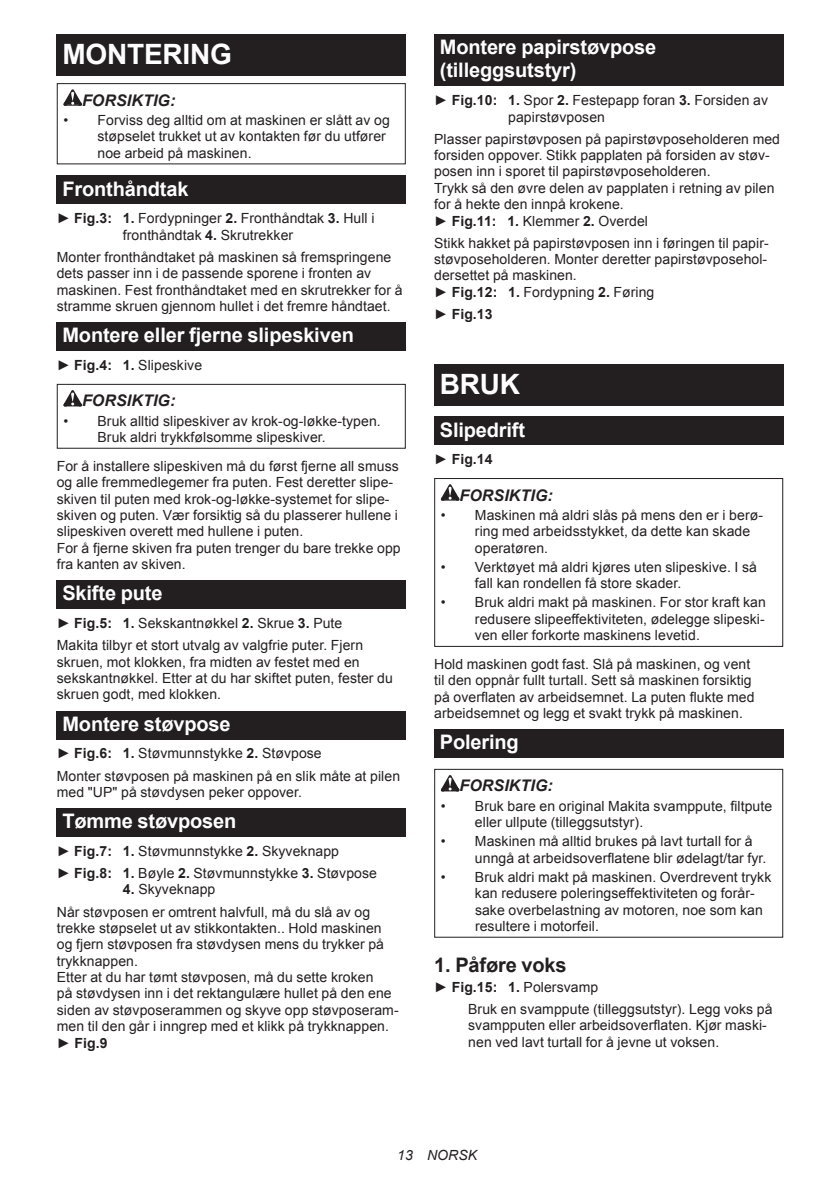
<style>
.page{position:relative;width:840px;height:1191px;background:#fff}
.page>*{position:absolute;margin:0;border:0;box-sizing:border-box;transform-origin:0 0}
.t1{font:700 28px "Arial";letter-spacing:-.01em;color:#fff}
.t2{font:700 20px/23.4px "Arial";letter-spacing:-.01em;color:#fff}
.t3{font:700 20px "Arial";letter-spacing:-.01em;color:#231f20}
.t4{font:italic 700 16px "Arial";letter-spacing:.005em;color:#231f20}
.t5{font:14px/16.4px "Arial";letter-spacing:.005em;color:#231f20}
.t6{font:700 14px "Arial";letter-spacing:.005em;color:#231f20}
.t7{font:italic 14px "Arial";letter-spacing:.005em;color:#231f20}
.s1{font-weight:700}
.s2{font-weight:400}
</style>
<div class="page">
<div style="left:57px;top:34px;width:348px;height:41px;background:#231f20"></div>
<svg style="left:63px;top:89px;width:19px;height:17px"></svg>
<div style="left:57px;top:83px;width:348px;height:81px;border:1px solid #231f20"></div>
<div style="left:57px;top:176px;width:348px;height:28px;background:#231f20"></div>
<div style="left:57px;top:322px;width:348px;height:29px;background:#231f20"></div>
<svg style="left:63px;top:390px;width:19px;height:16px"></svg>
<div style="left:57px;top:384px;width:348px;height:65px;border:1px solid #231f20"></div>
<div style="left:57px;top:580px;width:348px;height:29px;background:#231f20"></div>
<div style="left:57px;top:710px;width:348px;height:29px;background:#231f20"></div>
<div style="left:57px;top:808px;width:348px;height:28px;background:#231f20"></div>
<div style="left:434px;top:34px;width:348px;height:52px;background:#231f20"></div>
<div style="left:434px;top:364px;width:348px;height:41px;background:#231f20"></div>
<div style="left:434px;top:416px;width:348px;height:29px;background:#231f20"></div>
<svg style="left:440px;top:484px;width:19px;height:16px"></svg>
<div style="left:434px;top:478px;width:348px;height:169px;border:1px solid #231f20"></div>
<div style="left:434px;top:729px;width:348px;height:29px;background:#231f20"></div>
<svg style="left:440px;top:775px;width:19px;height:16px"></svg>
<div style="left:434px;top:769px;width:348px;height:168px;border:1px solid #231f20"></div>
<h1 class="t1" style="left:62px;top:35px;width:171px">MONTERING</h1>
<p class="t4" style="left:82px;top:89px;width:95px">FORSIKTIG:</p>
<p class="t5" style="left:97px;top:112px;width:293px;text-indent:-34px">• Forviss deg alltid om at maskinen er slått av og støpselet trukket ut av kontakten før du utfører noe arbeid på maskinen.</p>
<h2 class="t2" style="left:62px;top:178px;width:127px">Fronthåndtak</h2>
<p class="t5" style="left:123px;top:210px;width:253px;text-indent:-66px">► <span class="s1">Fig.3: 1.</span> Fordypninger <span class="s1">2.</span> Fronthåndtak <span class="s1">3.</span> Hull i fronthåndtak <span class="s1">4.</span> Skrutrekker</p>
<p class="t5" style="left:57px;top:249px;width:347px">Monter fronthåndtaket på maskinen så fremspringene dets passer inn i de passende sporene i fronten av maskinen. Fest fronthåndtaket med en skrutrekker for å stramme skruen gjennom hullet i det fremre håndtaet.</p>
<h2 class="t2" style="left:62px;top:324px;width:293px">Montere eller fjerne slipeskiven</h2>
<p class="t5" style="left:57px;top:357px;width:147px">► <span class="s1">Fig.4: 1.</span> Slipeskive</p>
<p class="t4" style="left:82px;top:390px;width:95px">FORSIKTIG:</p>
<p class="t5" style="left:97px;top:413px;width:284px;text-indent:-34px">• Bruk alltid slipeskiver av krok-og-løkke-typen.<br>Bruk aldri trykkfølsomme slipeskiver.</p>
<p class="t5" style="left:57px;top:458px;width:345px">For å installere slipeskiven må du først fjerne all smuss og alle fremmedlegemer fra puten. Fest deretter slipe&shy;skiven til puten med krok-og-løkke-systemet for slipe&shy;skiven og puten. Vær forsiktig så du plasserer hullene i slipeskiven overett med hullene i puten.<br>For å fjerne skiven fra puten trenger du bare trekke opp fra kanten av skiven.</p>
<h2 class="t2" style="left:62px;top:582px;width:102px">Skifte pute</h2>
<p class="t5" style="left:57px;top:612px;width:308px;line-height:22px">► <span class="s1">Fig.5: 1.</span> Sekskantnøkkel <span class="s1">2.</span> Skrue <span class="s1">3.</span> Pute<br>Makita tilbyr et stort utvalg av valgfrie puter. Fjern</p>
<p class="t5" style="left:57px;top:653px;width:337px">skruen, mot klokken, fra midten av festet med en sekskantnøkkel. Etter at du har skiftet puten, fester du skruen godt, med klokken.</p>
<h2 class="t2" style="left:62px;top:712px;width:170px">Montere støvpose</h2>
<p class="t5" style="left:57px;top:742px;width:344px;line-height:22px">► <span class="s1">Fig.6: 1.</span> Støvmunnstykke <span class="s1">2.</span> Støvpose<br>Monter støvposen på maskinen på en slik måte at pilen</p>
<p class="t5" style="left:57px;top:784px;width:246px">med "UP" på støvdysen peker oppover.</p>
<h2 class="t2" style="left:62px;top:810px;width:175px">Tømme støvposen</h2>
<p class="t5" style="left:57px;top:840px;width:321px;line-height:22px">► <span class="s1">Fig.7: 1.</span> Støvmunnstykke <span class="s1">2.</span> Skyveknapp<br>► <span class="s1">Fig.8: 1.</span> Bøyle <span class="s1">2.</span> Støvmunnstykke <span class="s1">3.</span> Støvpose</p>
<p class="t5" style="left:57px;top:878px;width:315px;line-height:22px;text-indent:66px"><span class="s1">4.</span> Skyveknapp<br>Når støvposen er omtrent halvfull, må du slå av og</p>
<p class="t5" style="left:57px;top:920px;width:343px">trekke støpselet ut av stikkontakten.. Hold maskinen og fjern støvposen fra støvdysen mens du trykker på trykknappen.<br>Etter at du har tømt støvposen, må du sette kroken<br>på støvdysen inn i det rektangulære hullet på den ene siden av støvposerammen og skyve opp støvposeram&shy;men til den går i inngrep med et klikk på trykknappen. ► <span class="s1">Fig.9</span></p>
<h2 class="t2" style="left:439px;top:36px;width:218px">Montere papirstøvpose (tilleggsutstyr)</h2>
<p class="t5" style="left:508px;top:92px;width:261px;text-indent:-74px">► <span class="s1">Fig.10: 1.</span> Spor <span class="s1">2.</span> Festepapp foran <span class="s1">3.</span> Forsiden av papirstøvposen</p>
<p class="t5" style="left:434px;top:131px;width:347px">Plasser papirstøvposen på papirstøvposeholderen med forsiden oppover. Stikk papplaten på forsiden av støv&shy;posen inn i sporet til papirstøvposeholderen.<br>Trykk så den øvre delen av papplaten i retning av pilen for å hekte den innpå krokene.<br>► <span class="s1">Fig.11: 1.</span> Klemmer <span class="s1">2.</span> Overdel</p>
<p class="t5" style="left:434px;top:235px;width:336px">Stikk hakket på papirstøvposen inn i føringen til papir&shy;støvposeholderen. Monter deretter papirstøvposehol&shy;dersettet på maskinen.<br>► <span class="s1">Fig.12: 1.</span> Fordypning <span class="s1">2.</span> Føring</p>
<p class="t6" style="left:434px;top:304px;width:60px"><span class="s2">►</span> Fig.13</p>
<h1 class="t1" style="left:439px;top:365px;width:82px">BRUK</h1>
<h2 class="t2" style="left:439px;top:418px;width:87px">Slipedrift</h2>
<p class="t6" style="left:434px;top:450px;width:60px"><span class="s2">►</span> Fig.14</p>
<p class="t4" style="left:459px;top:484px;width:95px">FORSIKTIG:</p>
<p class="t5" style="left:474px;top:507px;width:289px;text-indent:-34px">• Maskinen må aldri slås på mens den er i berø&shy;ring med arbeidsstykket, da dette kan skade operatøren.</p>
<p class="t5" style="left:474px;top:559px;width:283px;text-indent:-34px">• Verktøyet må aldri kjøres uten slipeskive. I så fall kan rondellen få store skader.</p>
<p class="t5" style="left:474px;top:594px;width:292px;text-align:justify;text-indent:-34px">• Bruk aldri makt på maskinen. For stor kraft kan redusere slipeeffektiviteten, ødelegge slipeski&shy;ven eller forkorte maskinens levetid.</p>
<p class="t5" style="left:434px;top:656px;width:322px">Hold maskinen godt fast. Slå på maskinen, og vent til den oppnår fullt turtall. Sett så maskinen forsiktig på overflaten av arbeidsemnet. La puten flukte med arbeidsemnet og legg et svakt trykk på maskinen.</p>
<h2 class="t2" style="left:439px;top:731px;width:80px">Polering</h2>
<p class="t4" style="left:459px;top:775px;width:95px">FORSIKTIG:</p>
<p class="t5" style="left:474px;top:797px;width:298px;text-indent:-34px">• Bruk bare en original Makita svamppute, filtpute eller ullpute (tilleggsutstyr).</p>
<p class="t5" style="left:474px;top:833px;width:293px;text-indent:-34px">• Maskinen må alltid brukes på lavt turtall for å unngå at arbeidsoverflatene blir ødelagt/tar fyr.</p>
<p class="t5" style="left:474px;top:869px;width:298px;text-indent:-34px">• Bruk aldri makt på maskinen. Overdrevent trykk kan redusere poleringseffektiviteten og forår&shy;sake overbelastning av motoren, noe som kan resultere i motorfeil.</p>
<h2 class="t3" style="left:434px;top:952px;width:134px">1. Påføre voks</h2>
<p class="t5" style="left:468px;top:976px;width:306px;line-height:22px;text-indent:-34px">► <span class="s1">Fig.15: 1.</span> Polersvamp<br>Bruk en svamppute (tilleggsutstyr). Legg voks på</p>
<p class="t5" style="left:468px;top:1017px;width:300px">svampputen eller arbeidsoverflaten. Kjør maski&shy;nen ved lavt turtall for å jevne ut voksen.</p>
<p class="t7" style="left:397px;top:1146px;width:81px">13 NORSK</p>
</div>
